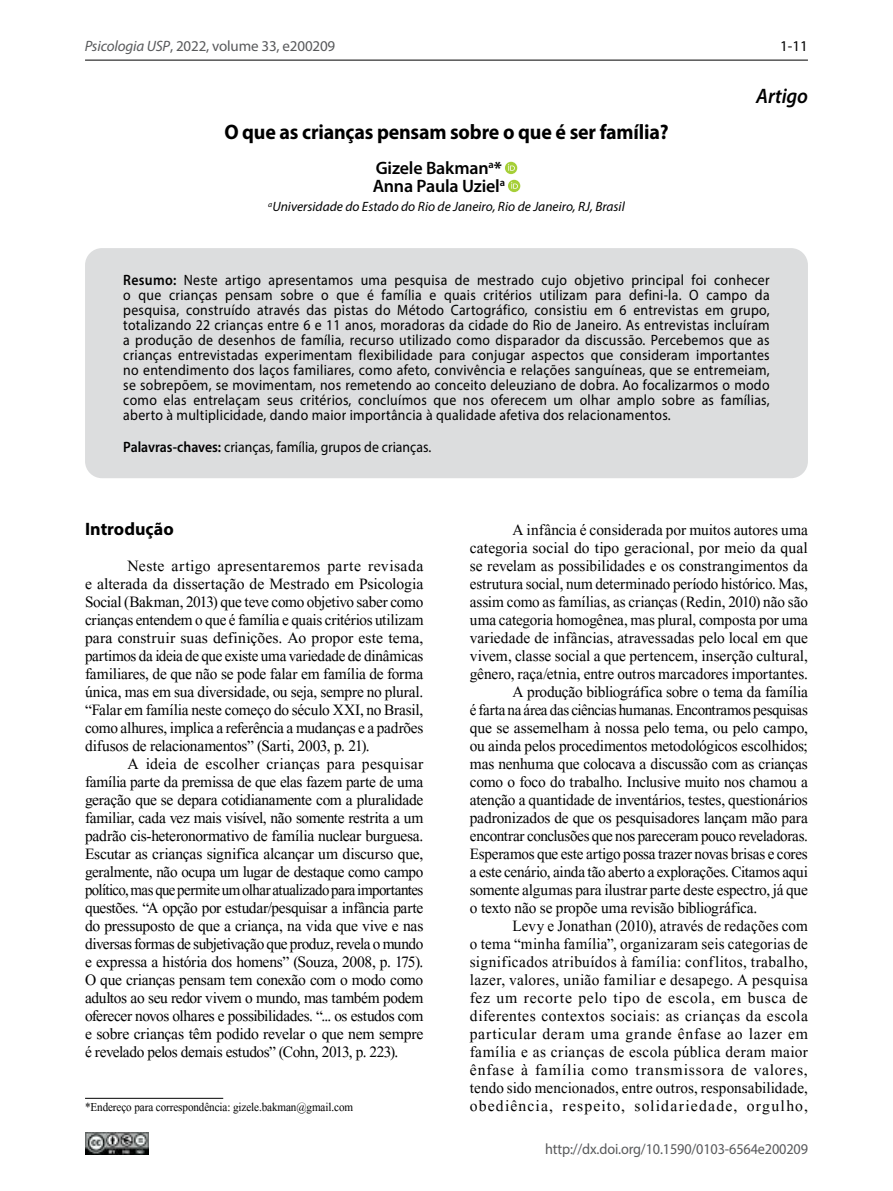
<style>
.page{position:relative;width:893px;height:1191px;background:#fff}
.page>*{position:absolute;margin:0;border:0;box-sizing:border-box;transform-origin:0 0}
.t1{font:700 21px "Myriad Pro";letter-spacing:-.01em;color:#000;scale:.95 1}
.t2{font:italic 600 21px "Myriad Pro";letter-spacing:-.01em;color:#000;scale:.95 1}
.t3{font:19.5px/18px "Aparajita";letter-spacing:-.005em;color:#000;text-align:justify}
.t4{font:19.5px "Aparajita";letter-spacing:-.005em;color:#000;scale:.96 1}
.t5{font:19.5px "Aparajita";letter-spacing:.02em;color:#000}
.t6{font:19.5px "Aparajita";letter-spacing:.035em;color:#000}
.t7{font:19.5px "Aparajita";letter-spacing:.015em;color:#000;scale:.96 1}
.t8{font:19.5px "Aparajita";letter-spacing:.025em;color:#000}
.t9{font:19.5px "Aparajita";letter-spacing:.06em;color:#000}
.t10{font:19.5px "Aparajita";letter-spacing:.04em;color:#000}
.t11{font:600 18px/18px "Myriad Pro";letter-spacing:-.01em;color:#000}
.t12{font:700 18px "Myriad Pro";color:#000}
.t13{font:15px/15px "Myriad Pro";letter-spacing:.02em;color:#000;text-align:justify;scale:.92 1}
.t14{font:15px "Aparajita";letter-spacing:-.005em;color:#000;scale:.92 1}
.t15{font:15px "Myriad Pro";color:#000;scale:.92 1}
.t16{font:15px "Myriad Pro";letter-spacing:-.01em;color:#58595b;scale:.95 1}
.t17{font:15px "Myriad Pro";letter-spacing:-.01em;color:#58595b}
.t18{font:15px "Myriad Pro";letter-spacing:.02em;color:#000}
.t19{font:italic 13.5px "Myriad Pro";color:#000}
.s1{font-style:italic}
.s2{font-weight:700}
.s3{font-weight:600}
</style>
<div class="page">
<hr style="left:85px;top:60px;width:723px;height:1px;background:#000">
<img style="left:85px;top:1132px;width:63px;height:23px">
<div style="left:85px;top:248px;width:723px;height:230px;background:#dcddde;border-radius:17px"></div>
<hr style="left:85px;top:1098px;width:138px;height:1px;background:#000">
<svg style="left:505px;top:162px;width:12px;height:12px"></svg>
<svg style="left:508px;top:180px;width:12px;height:12px"></svg>
<p class="t17" style="left:85px;top:37px;width:252px"><span class="s1">Psicologia USP</span>, 2022, volume 33, e200209</p>
<p class="t18" style="left:780px;top:37px;width:29px">1-11</p>
<p class="t1" style="left:224px;top:118px;width:469px">O que as crianças pensam sobre o que é ser família?</p>
<p class="t11" style="left:373px;top:159px;width:134px">Gizele Bakman<sup>a</sup><span class="s2">*<br></span>Anna Paula Uziel<sup>a</sup></p>
<p class="t19" style="left:268px;top:198px;width:358px"><sup>a</sup>Universidade do Estado do Rio de Janeiro, Rio de Janeiro, RJ, Brasil</p>
<p class="t2" style="left:756px;top:83px;width:56px">Artigo</p>
<p class="t13" style="left:123px;top:272px;width:704px"><span class="s3">Resumo:</span> Neste artigo apresentamos uma pesquisa de mestrado cujo objetivo principal foi conhecer o que crianças pensam sobre o que é família e quais critérios utilizam para defini-la. O campo da pesquisa, construído através das pistas do Método Cartográfico, consistiu em 6 entrevistas em grupo, totalizando 22 crianças entre 6 e 11 anos, moradoras da cidade do Rio de Janeiro. As entrevistas incluíram a produção de desenhos de família, recurso utilizado como disparador da discussão. Percebemos que as crianças entrevistadas experimentam flexibilidade para conjugar aspectos que consideram importantes no entendimento dos laços familiares, como afeto, convivência e relações sanguíneas, que se entremeiam, se sobrepõem, se movimentam, nos remetendo ao conceito deleuziano de dobra. Ao focalizarmos o modo como elas entrelaçam seus critérios, concluímos que nos oferecem um olhar amplo sobre as famílias, aberto à multiplicidade, dando maior importância à qualidade afetiva dos relacionamentos.</p>
<p class="t15" style="left:123px;top:437px;width:336px"><span class="s3">Palavras-chaves:</span> crianças, família, grupos de crianças.</p>
<p class="t12" style="left:85px;top:517px;width:90px">Introdução</p>
<p class="t3" style="left:85px;top:558px;width:340px;text-indent:43px">Neste artigo apresentaremos parte revisada e alterada da dissertação de Mestrado em Psicologia Social (Bakman, 2013) que teve como objetivo saber como crianças entendem o que é família e quais critérios utilizam para construir suas definições. Ao propor este tema, partimos da ideia de que existe uma variedade de dinâmicas familiares, de que não se pode falar em família de forma única, mas em sua diversidade, ou seja, sempre no plural. “Falar em família neste começo do século XXI, no Brasil, como alhures, implica a referência a mudanças e a padrões difusos de relacionamentos” (Sarti, 2003, p. 21).</p>
<p class="t3" style="left:85px;top:756px;width:340px;text-indent:43px">A ideia de escolher crianças para pesquisar família parte da premissa de que elas fazem parte de uma geração que se depara cotidianamente com a pluralidade familiar, cada vez mais visível, não somente restrita a um padrão cis-heteronormativo de família nuclear burguesa.<br>Escutar as crianças significa alcançar um discurso que, geralmente, não ocupa um lugar de destaque como campo político, mas que permite um olhar atualizado para importantes questões. “A opção por estudar/pesquisar a infância parte do pressuposto de que a criança, na vida que vive e nas diversas formas de subjetivação que produz, revela o mundo e expressa a história dos homens” (Souza, 2008, p. 175).<br>O que crianças pensam tem conexão com o modo como adultos ao seu redor vivem o mundo, mas também podem oferecer novos olhares e possibilidades. “... os estudos com e sobre crianças têm podido revelar o que nem sempre é revelado pelos demais estudos” (Cohn, 2013, p. 223).</p>
<p class="t14" style="left:85px;top:1098px;width:293px">*Endereço para correspondência: gizele.bakman@gmail.com</p>
<p class="t3" style="left:512px;top:522px;width:297px">A infância é considerada por muitos autores uma</p>
<p class="t3" style="left:470px;top:540px;width:339px">categoria social do tipo geracional, por meio da qual</p>
<p class="t3" style="left:470px;top:558px;width:339px">se revelam as possibilidades e os constrangimentos da</p>
<p class="t4" style="left:470px;top:572px;width:354px">estrutura social, num determinado período histórico. Mas,</p>
<p class="t3" style="left:470px;top:594px;width:340px">assim como as famílias, as crianças (Redin, 2010) não são</p>
<p class="t3" style="left:470px;top:612px;width:340px">uma categoria homogênea, mas plural, composta por uma</p>
<p class="t3" style="left:470px;top:630px;width:339px">variedade de infâncias, atravessadas pelo local em que</p>
<p class="t3" style="left:470px;top:648px;width:340px">vivem, classe social a que pertencem, inserção cultural,</p>
<p class="t3" style="left:470px;top:666px;width:340px">gênero, raça/etnia, entre outros marcadores importantes.</p>
<p class="t3" style="left:512px;top:684px;width:297px">A produção bibliográfica sobre o tema da família</p>
<p class="t4" style="left:470px;top:698px;width:354px">é farta na área das ciências humanas. Encontramos pesquisas</p>
<p class="t3" style="left:470px;top:720px;width:340px">que se assemelham à nossa pelo tema, ou pelo campo,</p>
<p class="t3" style="left:470px;top:738px;width:340px">ou ainda pelos procedimentos metodológicos escolhidos;</p>
<p class="t3" style="left:470px;top:756px;width:340px">mas nenhuma que colocava a discussão com as crianças</p>
<p class="t3" style="left:470px;top:774px;width:340px">como o foco do trabalho. Inclusive muito nos chamou a</p>
<p class="t3" style="left:470px;top:792px;width:339px">atenção a quantidade de inventários, testes, questionários</p>
<p class="t3" style="left:470px;top:810px;width:339px">padronizados de que os pesquisadores lançam mão para</p>
<p class="t4" style="left:470px;top:824px;width:354px">encontrar conclusões que nos pareceram pouco reveladoras.</p>
<p class="t3" style="left:470px;top:846px;width:339px">Esperamos que este artigo possa trazer novas brisas e cores</p>
<p class="t3" style="left:470px;top:864px;width:339px">a este cenário, ainda tão aberto a explorações. Citamos aqui</p>
<p class="t3" style="left:470px;top:882px;width:339px">somente algumas para ilustrar parte deste espectro, já que</p>
<p class="t3" style="left:470px;top:900px;width:289px">o texto não se propõe uma revisão bibliográfica.</p>
<p class="t4" style="left:512px;top:914px;width:309px">Levy e Jonathan (2010), através de redações com</p>
<p class="t7" style="left:470px;top:932px;width:354px">o tema “minha família”, organizaram seis categorias de</p>
<p class="t5" style="left:470px;top:950px;width:339px">significados atribuídos à família: conflitos, trabalho,</p>
<p class="t5" style="left:470px;top:968px;width:339px">lazer, valores, união familiar e desapego. A pesquisa</p>
<p class="t6" style="left:470px;top:986px;width:340px">fez um recorte pelo tipo de escola, em busca de</p>
<p class="t8" style="left:470px;top:1004px;width:340px">diferentes contextos sociais: as crianças da escola</p>
<p class="t6" style="left:470px;top:1022px;width:340px">particular deram uma grande ênfase ao lazer em</p>
<p class="t5" style="left:470px;top:1040px;width:339px">família e as crianças de escola pública deram maior</p>
<p class="t10" style="left:470px;top:1058px;width:339px">ênfase à família como transmissora de valores,</p>
<p class="t4" style="left:470px;top:1076px;width:354px">tendo sido mencionados, entre outros, responsabilidade,</p>
<p class="t9" style="left:470px;top:1094px;width:340px">obediência, respeito, solidariedade, orgulho,</p>
<p class="t16" style="left:545px;top:1139px;width:278px">http://dx.doi.org/10.1590/0103-6564e200209</p>
</div>
